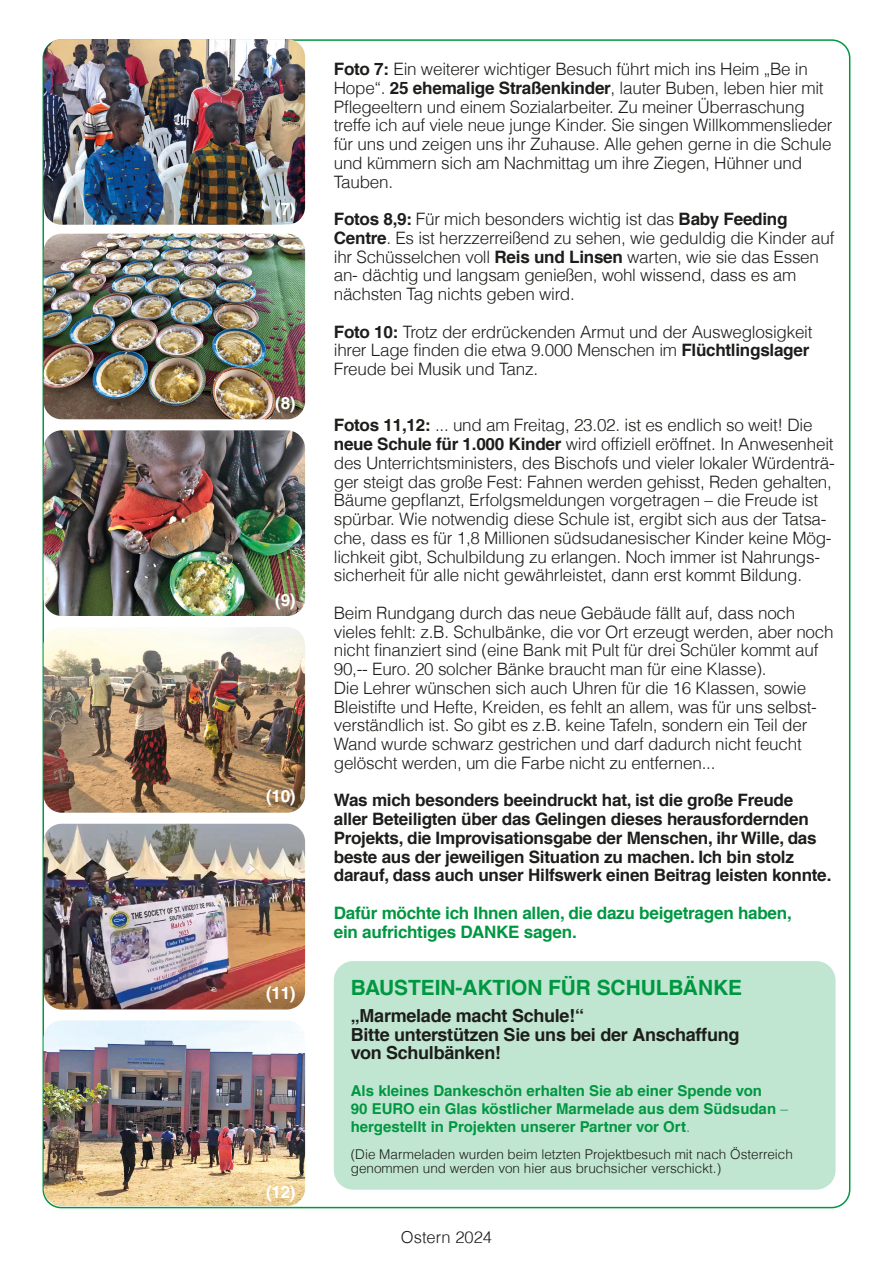
<style>
.page{position:relative;width:893px;height:1263px;background:#fff}
.page>*{position:absolute;margin:0;border:0;box-sizing:border-box;transform-origin:0 0}
.t1{font:700 21px "Helveticafor Caritas";letter-spacing:-.005em;color:#009741}
.t2{font:700 18px/18.8px "Helveticafor Caritas";letter-spacing:-.015em;color:#1d1d1b}
.t3{font:300 17.1px/18.8px "Helveticafor Caritas";letter-spacing:-.015em;color:#1d1d1b}
.t4{font:700 17.1px/18.8px "Helveticafor Caritas";letter-spacing:-.015em;color:#1d1d1b}
.t5{font:700 17.1px "Helveticafor Caritas";letter-spacing:-.015em;color:#009741}
.t6{font:700 17.1px "Helveticafor Caritas";color:#fff}
.t7{font:300 16.5px "Helveticafor Caritas";color:#1d1d1b}
.t8{font:700 15px "Helveticafor Caritas";color:#009741}
.t9{font:300 13.5px "Helveticafor Caritas";color:#1d1d1b}
.s1{font-weight:700}
.s2{font-weight:300}
</style>
<div class="page">
<div style="left:335px;top:962px;width:499px;height:226px;background:#c0e5d0;border-radius:18px"></div>
<div style="left:334px;top:961px;width:502px;height:229px;border:3px solid #009741;border-radius:18px"></div>
<img style="left:44px;top:234px;width:261px;height:185px">
<img style="left:44px;top:430px;width:261px;height:186px">
<img style="left:44px;top:39px;width:261px;height:186px">
<img style="left:44px;top:1020px;width:261px;height:186px">
<img style="left:44px;top:627px;width:261px;height:186px">
<img style="left:44px;top:824px;width:261px;height:185px">
<p class="t6" style="left:275px;top:199px;width:22px">(7)</p>
<p class="t6" style="left:275px;top:393px;width:22px">(8)</p>
<p class="t6" style="left:275px;top:590px;width:22px">(9)</p>
<p class="t6" style="left:266px;top:785px;width:31px">(10)</p>
<p class="t6" style="left:266px;top:982px;width:31px">(11)</p>
<p class="t6" style="left:266px;top:1181px;width:31px">(12)</p>
<p class="t3" style="left:334px;top:59px;width:500px"><span class="s1">Foto 7:</span> Ein weiterer wichtiger Besuch führt mich ins Heim „Be in Hope“. <span class="s1">25 ehemalige Straßenkinder</span>, lauter Buben, leben hier mit Pflegeeltern und einem Sozialarbeiter. Zu meiner Überraschung treffe ich auf viele neue junge Kinder. Sie singen Willkommenslieder für uns und zeigen uns ihr Zuhause. Alle gehen gerne in die Schule und kümmern sich am Nachmittag um ihre Ziegen, Hühner und Tauben.</p>
<p class="t3" style="left:334px;top:209px;width:502px"><span class="s1">Fotos 8,9:</span> Für mich besonders wichtig ist das <span class="s1">Baby Feeding Centre</span>. Es ist herzzerreißend zu sehen, wie geduldig die Kinder auf ihr Schüsselchen voll <span class="s1">Reis und Linsen</span> warten, wie sie das Essen an- dächtig und langsam genießen, wohl wissend, dass es am nächsten Tag nichts geben wird.</p>
<p class="t3" style="left:334px;top:322px;width:480px"><span class="s1">Foto 10:</span> Trotz der erdrückenden Armut und der Ausweglosigkeit ihrer Lage finden die etwa 9.000 Menschen im <span class="s1">Flüchtlingslager<br></span>Freude bei Musik und Tanz.</p>
<p class="t3" style="left:334px;top:416px;width:503px"><span class="s1">Fotos 11,12:</span> ... und am Freitag, 23.02. ist es endlich so weit! Die <span class="s1">neue Schule für 1.000 Kinder</span> wird offiziell eröffnet. In Anwesenheit des Unterrichtsministers, des Bischofs und vieler lokaler Würdenträ&shy;ger steigt das große Fest: Fahnen werden gehisst, Reden gehalten, Bäume gepflanzt, Erfolgsmeldungen vorgetragen – die Freude ist spürbar. Wie notwendig diese Schule ist, ergibt sich aus der Tatsa&shy;che, dass es für 1,8 Millionen südsudanesischer Kinder keine Mög&shy;lichkeit gibt, Schulbildung zu erlangen. Noch immer ist Nahrungs&shy;sicherheit für alle nicht gewährleistet, dann erst kommt Bildung.</p>
<p class="t3" style="left:334px;top:603px;width:501px">Beim Rundgang durch das neue Gebäude fällt auf, dass noch vieles fehlt: z.B. Schulbänke, die vor Ort erzeugt werden, aber noch nicht finanziert sind (eine Bank mit Pult für drei Schüler kommt auf 90,-- Euro. 20 solcher Bänke braucht man für eine Klasse).</p>
<p class="t3" style="left:334px;top:678px;width:485px">Die Lehrer wünschen sich auch Uhren für die 16 Klassen, sowie Bleistifte und Hefte, Kreiden, es fehlt an allem, was für uns selbst&shy;verständlich ist. So gibt es z.B. keine Tafeln, sondern ein Teil der Wand wurde schwarz gestrichen und darf dadurch nicht feucht gelöscht werden, um die Farbe nicht zu entfernen...</p>
<p class="t4" style="left:334px;top:791px;width:461px">Was mich besonders beeindruckt hat, ist die große Freude</p>
<p class="t4" style="left:334px;top:810px;width:484px">aller Beteiligten über das Gelingen dieses herausfordernden<br>Projekts, die Improvisationsgabe der Menschen, ihr Wille, das beste aus der jeweiligen Situation zu machen. Ich bin stolz</p>
<p class="t4" style="left:334px;top:866px;width:499px">darauf, dass auch unser Hilfswerk einen Beitrag leisten konnte.</p>
<p class="t5" style="left:334px;top:902px;width:460px">Dafür möchte ich Ihnen allen, die dazu beigetragen haben,</p>
<p class="t5" style="left:334px;top:921px;width:244px">ein aufrichtiges DANKE sagen.</p>
<p class="t1" style="left:351px;top:975px;width:393px">BAUSTEIN-AKTION FÜR SCHULBÄNKE</p>
<p class="t2" style="left:351px;top:1006px;width:235px">„Marmelade macht Schule!“</p>
<p class="t2" style="left:351px;top:1025px;width:390px">Bitte unterstützen Sie uns bei der Anschaffung von Schulbänken!</p>
<p class="t8" style="left:351px;top:1082px;width:413px">Als kleines Dankeschön erhalten Sie ab einer Spende von</p>
<p class="t8" style="left:351px;top:1100px;width:438px">90 EURO ein Glas köstlicher Marmelade aus dem Südsudan <span class="s2">–</span></p>
<p class="t8" style="left:351px;top:1118px;width:341px">hergestellt in Projekten unserer Partner vor Ort<span class="s2">.</span></p>
<p class="t9" style="left:351px;top:1146px;width:444px">(Die Marmeladen wurden beim letzten Projektbesuch mit nach Österreich</p>
<p class="t9" style="left:351px;top:1159px;width:372px">genommen und werden von hier aus bruchsicher verschickt.)</p>
<p class="t7" style="left:401px;top:1227px;width:93px">Ostern 2024</p>
</div>
